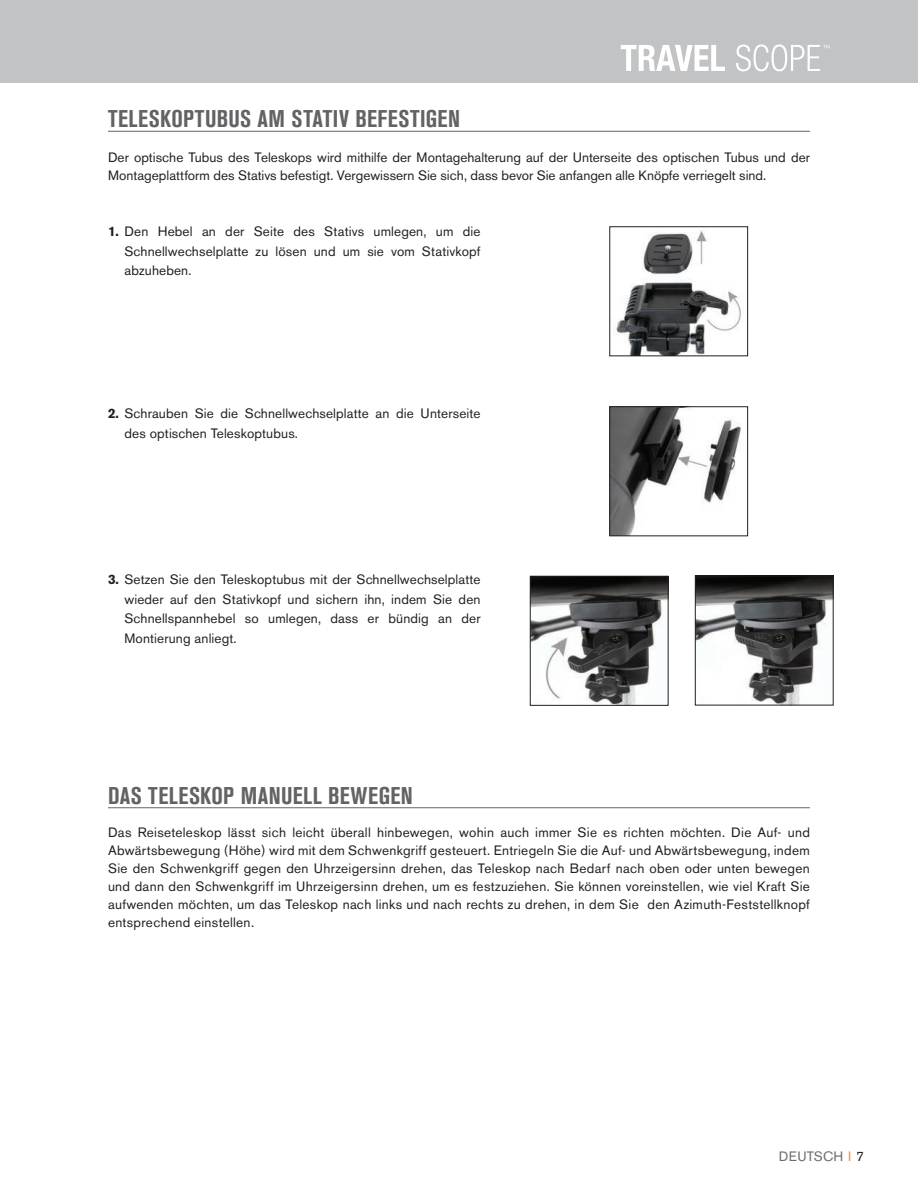
<style>
.page{position:relative;width:918px;height:1188px;background:#fff}
.page>*{position:absolute;margin:0;border:0;box-sizing:border-box;transform-origin:0 0}
.t1{font:700 condensed 24px "Akzidenz Grotesk BE";letter-spacing:.02em;color:#636366}
.t2{font:13.5px/18px "Akzidenz Grotesk BE";letter-spacing:.01em;color:#231f20;text-align:justify}
.t3{font:13.5px "Akzidenz Grotesk BE";letter-spacing:.02em;color:#6c6d70}
.s1{font-weight:700}
.s2{color:#f68e21}
.s3{color:#231f20}
</style>
<div class="page">
<div style="left:0;top:0;width:918px;height:82px;background:#c2c3c5"></div>
<svg style="left:621px;top:44px;width:209px;height:27px"></svg>
<hr style="left:108px;top:131px;width:702px;height:1px;background:#636366">
<hr style="left:108px;top:807px;width:702px;height:1px;background:#636366">
<img style="left:613px;top:230px;width:128px;height:124px">
<div style="left:609px;top:226px;width:139px;height:130px;border:1px solid #231f20"></div>
<img style="left:611px;top:408px;width:130px;height:126px">
<div style="left:609px;top:406px;width:139px;height:130px;border:1px solid #231f20"></div>
<img style="left:532px;top:578px;width:134px;height:126px">
<div style="left:530px;top:576px;width:138px;height:130px;border:1px solid #231f20"></div>
<img style="left:697px;top:578px;width:134px;height:125px">
<div style="left:695px;top:576px;width:138px;height:129px;border:1px solid #231f20"></div>
<h1 class="t1" style="left:108px;top:105px;width:354px">TELESKOPTUBUS AM STATIV BEFESTIGEN</h1>
<p class="t2" style="left:108px;top:148px;width:703px">Der optische Tubus des Teleskops wird mithilfe der Montagehalterung auf der Unterseite des optischen Tubus und der<br>Montageplattform des Stativs befestigt. Vergewissern Sie sich, dass bevor Sie anfangen alle Knöpfe verriegelt sind.</p>
<p class="t2" style="left:124px;top:222px;width:358px;line-height:19.5px;text-indent:-16px"><span class="s1">1.</span> Den Hebel an der Seite des Stativs umlegen, um die Schnellwechselplatte zu lösen und um sie vom Stativkopf abzuheben.</p>
<p class="t2" style="left:124px;top:404px;width:358px;line-height:19.5px;text-indent:-16px"><span class="s1">2.</span> Schrauben Sie die Schnellwechselplatte an die Unterseite des optischen Teleskoptubus.</p>
<p class="t2" style="left:124px;top:570px;width:358px;line-height:19.5px;text-indent:-16px"><span class="s1">3.</span> Setzen Sie den Teleskoptubus mit der Schnellwechselplatte wieder auf den Stativkopf und sichern ihn, indem Sie den Schnellspannhebel so umlegen, dass er bündig an der Montierung anliegt.</p>
<h1 class="t1" style="left:108px;top:782px;width:306px">DAS TELESKOP MANUELL BEWEGEN</h1>
<p class="t2" style="left:108px;top:823px;width:703px">Das Reiseteleskop lässt sich leicht überall hinbewegen, wohin auch immer Sie es richten möchten. Die Auf- und Abwärtsbewegung (Höhe) wird mit dem Schwenkgriff gesteuert. Entriegeln Sie die Auf- und Abwärtsbewegung, indem Sie den Schwenkgriff gegen den Uhrzeigersinn drehen, das Teleskop nach Bedarf nach oben oder unten bewegen und dann den Schwenkgriff im Uhrzeigersinn drehen, um es festzuziehen. Sie können voreinstellen, wie viel Kraft Sie aufwenden möchten, um das Teleskop nach links und nach rechts zu drehen, in dem Sie den Azimuth-Feststellknopf entsprechend einstellen.</p>
<p class="t3" style="left:779px;top:1148px;width:87px">DEUTSCH <span class="s2">I</span> <span class="s3">7</span></p>
</div>
